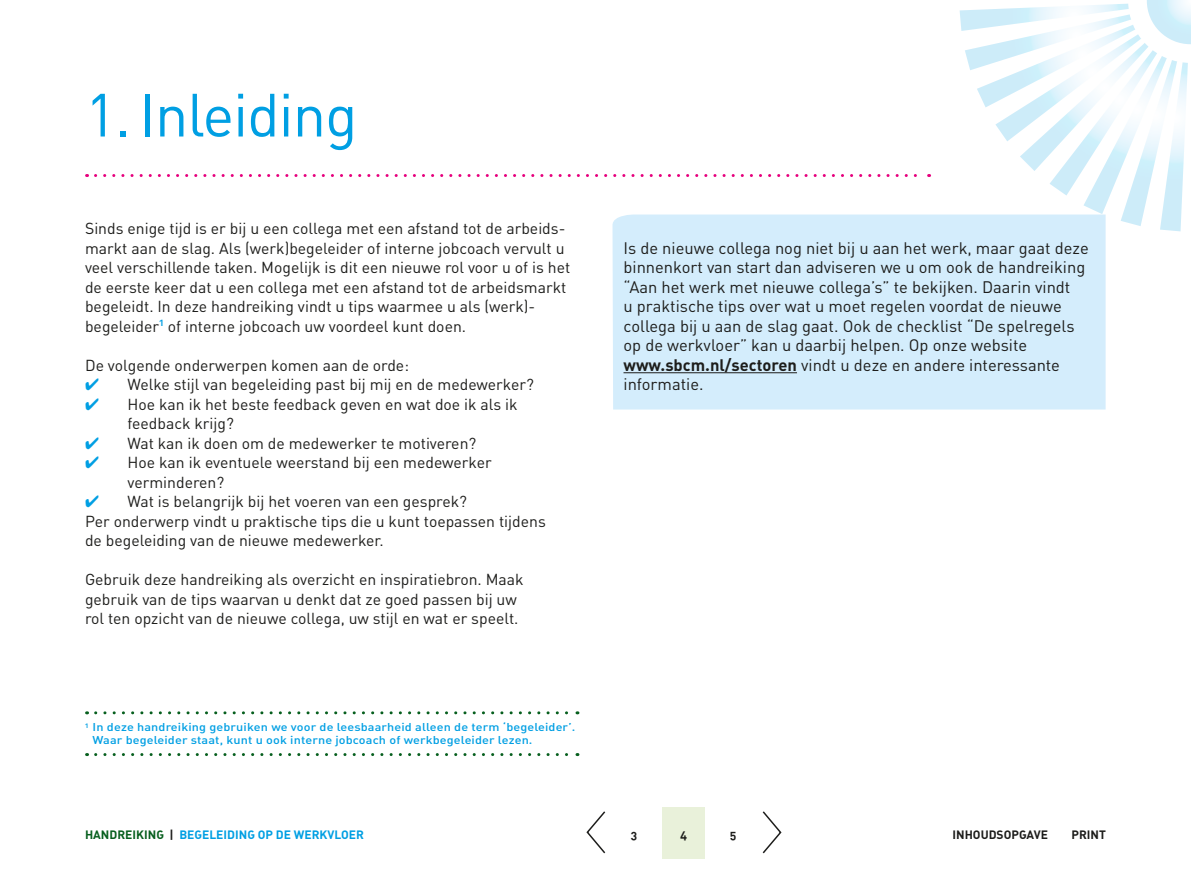
<style>
.page{position:relative;width:1191px;height:893px;background:#fff}
.page>*{position:absolute;margin:0;border:0;box-sizing:border-box;transform-origin:0 0}
.t1{font:60px "DIN";letter-spacing:-.02em;color:#009fe3}
.t2{font:16.5px/19.5px "DIN";color:#1d1d1b}
.t3{font:15.75px/19.5px "DIN";color:#1d1d1b}
.t4{font:12px "DIN Bold Alternate";color:#009fe3}
.t5{font:12px "DIN Bold Alternate";color:#1d1d1b}
.t6{font:11.25px/13.5px "DIN Medium Alternate";letter-spacing:.01em;color:#009fe3;scale:1.12 1}
.s1{color:#009fe3}
.s2{font-family:"DIN Bold Alternate"}
.s3{color:#075f1e}
.s4{color:#1d1d1b}
</style>
<div class="page">
<div style="left:662px;top:808px;width:43px;height:51px;background:#e9f1da"></div>
<svg style="left:586px;top:811px;width:20px;height:43px"></svg>
<svg style="left:762px;top:811px;width:20px;height:43px"></svg>
<svg style="left:95px;top:174px;width:834px;height:3px"></svg>
<svg style="left:959px;top:0;width:232px;height:231px"></svg>
<svg style="left:96px;top:711px;width:482px;height:3px"></svg>
<svg style="left:96px;top:753px;width:482px;height:3px"></svg>
<div style="left:612px;top:215px;width:493px;height:195px;background:#d4edfc"></div>
<hr style="left:623px;top:372px;width:174px;height:1px;background:#1d1d1b">
<h1 class="t1" style="left:85px;top:77px;width:274px">1.Inleiding</h1>
<p class="t3" style="left:85px;top:218px;width:487px">Sinds enige tijd is er bij u een collega met een afstand tot de arbeids&shy;markt aan de slag. Als (werk)begeleider of interne jobcoach vervult u veel verschillende taken. Mogelijk is dit een nieuwe rol voor u of is het de eerste keer dat u een collega met een afstand tot de arbeidsmarkt begeleidt. In deze handreiking vindt u tips waarmee u als (werk)- begeleider<sup>1</sup> of interne jobcoach uw voordeel kunt doen.</p>
<p class="t3" style="left:85px;top:355px;width:325px">De volgende onderwerpen komen aan de orde:</p>
<p class="t3" style="left:85px;top:374px;width:450px"><span class="s1">✔</span> Welke stijl van begeleiding past bij mij en de medewerker?</p>
<p class="t3" style="left:128px;top:394px;width:391px;text-indent:-43px"><span class="s1">✔</span> Hoe kan ik het beste feedback geven en wat doe ik als ik feedback krijg?</p>
<p class="t3" style="left:85px;top:433px;width:393px"><span class="s1">✔</span> Wat kan ik doen om de medewerker te motiveren?</p>
<p class="t3" style="left:128px;top:452px;width:365px;text-indent:-43px"><span class="s1">✔</span> Hoe kan ik eventuele weerstand bij een medewerker verminderen?</p>
<p class="t3" style="left:85px;top:491px;width:462px"><span class="s1">✔</span> Wat is belangrijk bij het voeren van een gesprek?<br>Per onderwerp vindt u praktische tips die u kunt toepassen tijdens de begeleiding van de nieuwe medewerker.</p>
<p class="t3" style="left:85px;top:569px;width:440px">Gebruik deze handreiking als overzicht en inspiratiebron. Maak gebruik van de tips waarvan u denkt dat ze goed passen bij uw rol ten opzicht van de nieuwe collega, uw stijl en wat er speelt.</p>
<p class="t6" style="left:93px;top:720px;width:432px;text-indent:-8px"><sup>1</sup> In deze handreiking gebruiken we voor de leesbaarheid alleen de term ‘begeleider’.<br>Waar begeleider staat, kunt u ook interne jobcoach of werkbegeleider lezen.</p>
<p class="t2" style="left:623px;top:237px;width:467px">Is de nieuwe collega nog niet bij u aan het werk, maar gaat deze binnenkort van start dan adviseren we u om ook de handreiking “Aan het werk met nieuwe collega’s” te bekijken. Daarin vindt<br>u praktische tips over wat u moet regelen voordat de nieuwe collega bij u aan de slag gaat. Ook de checklist “De spelregels op de werkvloer” kan u daarbij helpen. Op onze website <span class="s2">WWW.SBCM.NL/SECTOREN</span> vindt u deze en andere interessante informatie.</p>
<p class="t4" style="left:85px;top:826px;width:280px"><span class="s3">HANDREIKING</span> <span class="s4">|</span> BEGELEI DI NG OP DE WERKVLOER</p>
<p class="t5" style="left:631px;top:826px;width:8px">3</p>
<p class="t5" style="left:680px;top:826px;width:9px">4</p>
<p class="t5" style="left:730px;top:826px;width:8px">5</p>
<p class="t5" style="left:952px;top:826px;width:45px">INHOUDSO</p>
<p class="t5" style="left:1011px;top:826px;width:16px">PGAVE</p>
<p class="t5" style="left:1071px;top:826px;width:36px">PRINT</p>
</div>
